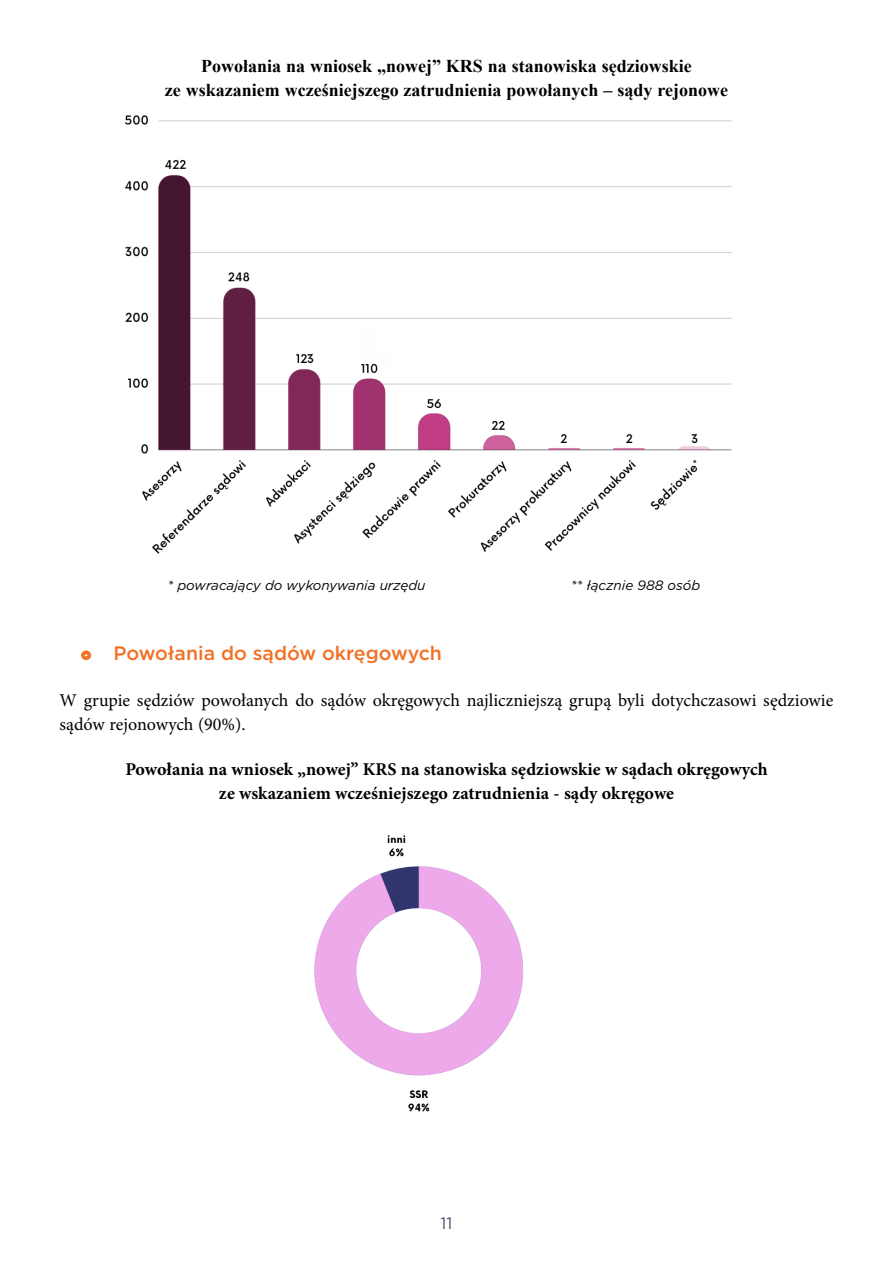
<style>
.page{position:relative;width:893px;height:1263px;background:#fff}
.page>*{position:absolute;margin:0;border:0;box-sizing:border-box;transform-origin:0 0}
.t1{font:500 19.5px "Gotham";color:#f17125}
.t2{font:700 18px/24px "Minion Pro";color:#000;text-align:center}
.t3{font:700 18px/24px "Times New Roman";color:#000;text-align:center}
.t4{font:18px/24px "Minion Pro";color:#000}
.t5{font:16.5px "Gotham";color:#44546a}
.t6{font:italic 13.5px "Gotham";color:#000}
.s1{font-family:"Bauhaus 93";font-weight:400}
</style>
<div class="page">
<img style="left:124px;top:115px;width:608px;height:439px">
<img style="left:314px;top:835px;width:210px;height:277px">
<p class="t3" style="left:165px;top:53px;width:565px">Powołania na wniosek „nowej” KRS na stanowiska sędziowskie<br>ze wskazaniem wcześniejszego zatrudnienia powołanych – sądy rejonowe</p>
<p class="t6" style="left:168px;top:577px;width:260px">* powracający do wykonywania urzędu</p>
<p class="t6" style="left:571px;top:577px;width:131px">** łącznie 988 osób</p>
<p class="t1" style="left:81px;top:641px;width:363px"><span class="s1">o</span> Powołania do sądów okręgowych</p>
<p class="t4" style="left:60px;top:688px;width:775px">W grupie sędziów powołanych do sądów okręgowych najliczniejszą grupą byli dotychczasowi sędziowie sądów rejonowych (90%).</p>
<p class="t2" style="left:125px;top:757px;width:644px">Powołania na wniosek „nowej” KRS na stanowiska sędziowskie w sądach okręgowych ze wskazaniem wcześniejszego zatrudnienia - sądy okręgowe</p>
<p class="t5" style="left:441px;top:1213px;width:13px">11</p>
</div>
